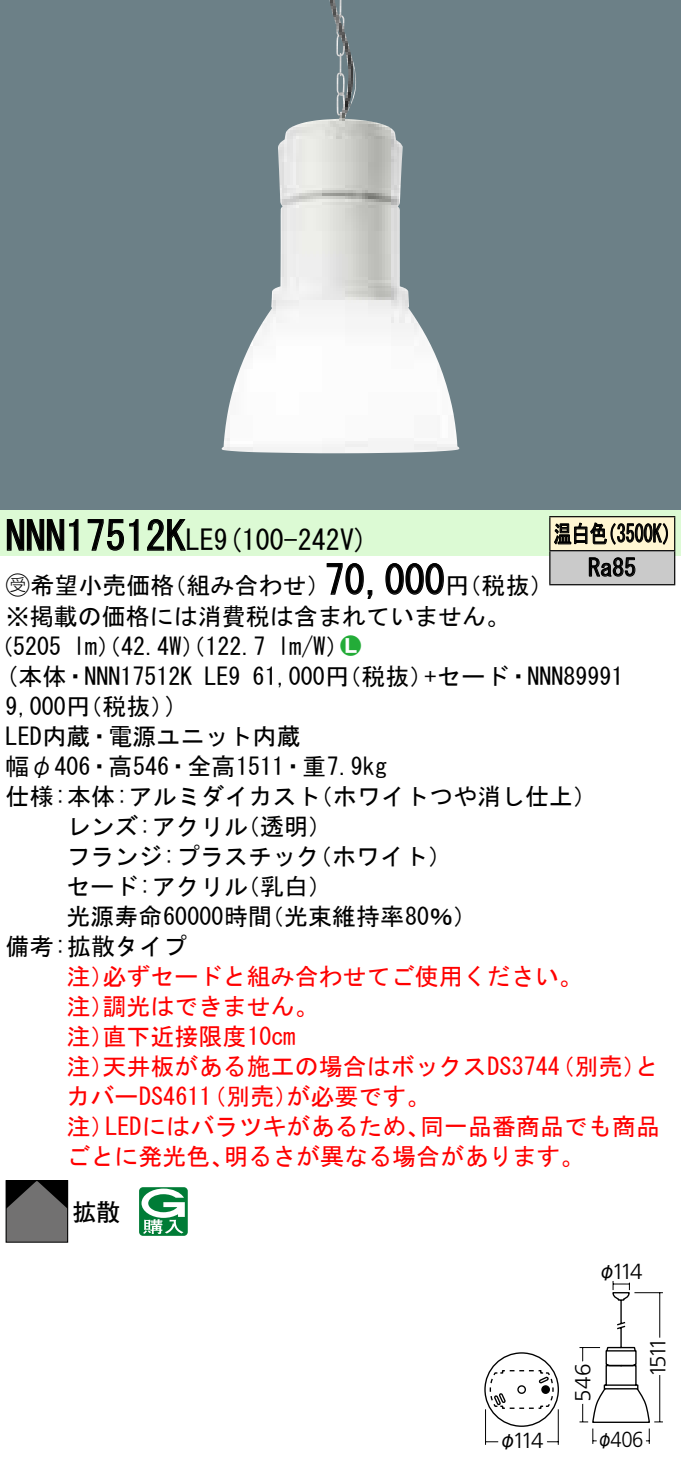
<style>
.page{position:relative;width:681px;height:1469px;background:#fff}
.page>*{position:absolute;margin:0;border:0;box-sizing:border-box;transform-origin:0 0}
.t1{font:40px "MS Gothic";color:#000}
.t2{font:28px "MS Gothic";color:#000}
.t3{font:24px/30px "MS Gothic";color:#000}
.t4{font:24px/30px "MS Gothic";color:#f00}
.t5{font:24px/34px "MS Gothic";color:#000;scale:.75 1}
.t6{font:24px "Ford Classification 1";color:#23ac38}
.t7{font:23.6px "Futo Go B101 Bold 83 pv RKSJ H";color:#000}
.t8{font:300 22px "Frutiger LT Std";letter-spacing:-.105em;color:#000}
.t9{font:300 22px "Frutiger LT Std";letter-spacing:-.105em;color:#000;scale:.93 1}
.t10{font:18px "Gothic MB101 Pro Regular 90 pv RKSJ H";color:#000}
.t11{font:18px "Gothic MB101 Pro Regular 90 pv RKSJ H";color:#000;scale:.9 1}
.s1{font-size:40px}
.s2{font-family:"Ford Classification 1"}
.s3{color:#fff}
</style>
<div class="page">
<div style="left:0;top:0;width:680px;height:510px;background:#6c8087"></div>
<img style="left:221px;top:0;width:238px;height:453px">
<div style="left:0;top:510px;width:680px;height:46px;background:#dcfad4"></div>
<svg style="left:6px;top:519px;width:73px;height:32px"></svg>
<svg style="left:87px;top:519px;width:52px;height:32px"></svg>
<svg style="left:147px;top:519px;width:39px;height:32px"></svg>
<svg style="left:326px;top:563px;width:47px;height:36px"></svg>
<svg style="left:385px;top:563px;width:59px;height:32px"></svg>
<svg style="left:8px;top:1182px;width:58px;height:58px;background:#5a5959"></svg>
<div style="left:6px;top:1180px;width:62px;height:62px;border:1px solid #000"></div>
<svg style="left:139px;top:1187px;width:49px;height:48px"></svg>
<div style="left:549px;top:517px;width:125px;height:34px;background:#fff6d2"></div>
<div style="left:549px;top:551px;width:125px;height:34px;background:#cacaca"></div>
<hr style="left:549px;top:516px;width:126px;height:1px;background:#000">
<hr style="left:549px;top:517px;width:1px;height:33px;background:#000">
<hr style="left:673px;top:517px;width:2px;height:33px;background:#000">
<hr style="left:549px;top:550px;width:126px;height:1px;background:#000">
<hr style="left:549px;top:551px;width:1px;height:33px;background:#000">
<hr style="left:673px;top:551px;width:2px;height:33px;background:#000">
<hr style="left:549px;top:584px;width:126px;height:1px;background:#000">
<svg style="left:554px;top:522px;width:114px;height:23px"></svg>
<svg style="left:588px;top:557px;width:47px;height:20px"></svg>
<svg style="left:579px;top:1281px;width:84px;height:163px"></svg>
<svg style="left:484px;top:1352px;width:75px;height:93px"></svg>
<h1 class="t1" style="left:6px;top:516px;width:162px">NNN17512</h1>
<p class="t2" style="left:166px;top:526px;width:203px"><span class="s1">K</span>LE (9 100-242 (V</p>
<h1 class="t1" style="left:324px;top:560px;width:121px">70,000</h1>
<p class="t3" style="left:6px;top:570px;width:506px"><span class="s2">B</span>希望小売価格<br>※掲載の価格には消費税は含まれていません。</p>
<p class="t6" style="left:340px;top:633px;width:22px">2<span class="s3">7</span></p>
<p class="t3" style="left:162px;top:571px;width:169px">（組み合わせ）</p>
<p class="t3" style="left:445px;top:571px;width:109px">（円税抜(</p>
<p class="t3" style="left:277px;top:631px;width:73px">l m (W/</p>
<p class="t3" style="left:-11px;top:631px;width:74px">（5205</p>
<p class="t3" style="left:73px;top:631px;width:193px">lm）（42.4 ）（W 122.7</p>
<p class="t5" style="left:588px;top:516px;width:65px;text-indent:-34px">温白色<br>Ra85</p>
<p class="t5" style="left:598px;top:516px;width:109px">（3500 (K</p>
<p class="t3" style="left:424px;top:661px;width:200px">+セード・NNN89991</p>
<p class="t3" style="left:165px;top:661px;width:28px;text-indent:-160px">(本体・NNN17512K (</p>
<p class="t3" style="left:252px;top:661px;width:182px">61,000 （円税抜）</p>
<p class="t3" style="left:204px;top:661px;width:37px">LE9</p>
<p class="t3" style="left:6px;top:691px;width:170px">9,000 （円税抜(</p>
<p class="t3" style="left:6px;top:721px;width:296px">LED内蔵・電源ユニット内蔵</p>
<p class="t3" style="left:6px;top:751px;width:382px">幅φ406・高546・全高1511・重7.9kg</p>
<p class="t3" style="left:309px;top:781px;width:290px">（ホワイトつや消し仕上(</p>
<p class="t3" style="left:236px;top:781px;width:98px;text-indent:-230px">仕様:本体:アルミダイカスト（透明(</p>
<p class="t3" style="left:66px;top:811px;width:183px">レンズ:アクリル</p>
<p class="t3" style="left:236px;top:841px;width:98px;text-indent:-169px">フランジ:プラスチック（乳白(</p>
<p class="t3" style="left:66px;top:871px;width:183px">セード:アクリル</p>
<p class="t3" style="left:308px;top:841px;width:145px">（ホワイト(</p>
<p class="t3" style="left:6px;top:901px;width:268px;text-indent:61px">光源寿命60000時間備考:拡散タイプ</p>
<p class="t4" style="left:102px;top:961px;width:481px">必ずセードと組み合わせてご使用ください。</p>
<p class="t3" style="left:260px;top:901px;width:218px">（光束維持率80％(</p>
<p class="t4" style="left:102px;top:961px;width:217px;text-indent:-36px">注）<br>調光はできません。</p>
<p class="t4" style="left:102px;top:991px;width:194px;text-indent:-36px">注）<br>直下近接限度10cm</p>
<p class="t4" style="left:66px;top:1021px;width:49px">注）</p>
<p class="t4" style="left:102px;top:1051px;width:458px">天井板がある施工の場合はボックスDS3744</p>
<p class="t4" style="left:66px;top:1051px;width:49px">注）</p>
<p class="t4" style="left:66px;top:1081px;width:146px">カバーDS4611</p>
<p class="t4" style="left:286px;top:1081px;width:145px">が必要です。</p>
<p class="t4" style="left:202px;top:1081px;width:97px">（別売）</p>
<p class="t4" style="left:550px;top:1051px;width:109px">（別売と）</p>
<p class="t4" style="left:66px;top:1111px;width:49px">注）</p>
<p class="t4" style="left:105px;top:1111px;width:326px">LEDにはバラツキがあるため、</p>
<p class="t4" style="left:420px;top:1111px;width:241px">同一品番商品でも商品</p>
<p class="t4" style="left:66px;top:1141px;width:169px">ごとに発光色、</p>
<p class="t7" style="left:73px;top:1198px;width:49px">拡散</p>
<p class="t4" style="left:224px;top:1141px;width:362px">明るさが異なる場合があります。</p>
<p class="t8" style="left:611px;top:1258px;width:33px">114</p>
<p class="t10" style="left:597px;top:1256px;width:19px">φ</p>
<p class="t8" style="left:512px;top:1427px;width:33px">114</p>
<p class="t10" style="left:498px;top:1424px;width:19px">φ</p>
<p class="t8" style="left:570px;top:1401px;width:39px;rotate:-90deg">546</p>
<p class="t8" style="left:645px;top:1376px;width:41px;rotate:-90deg">1511</p>
<p class="t9" style="left:610px;top:1426px;width:37px">406</p>
<p class="t11" style="left:596px;top:1424px;width:20px">φ</p>
</div>
